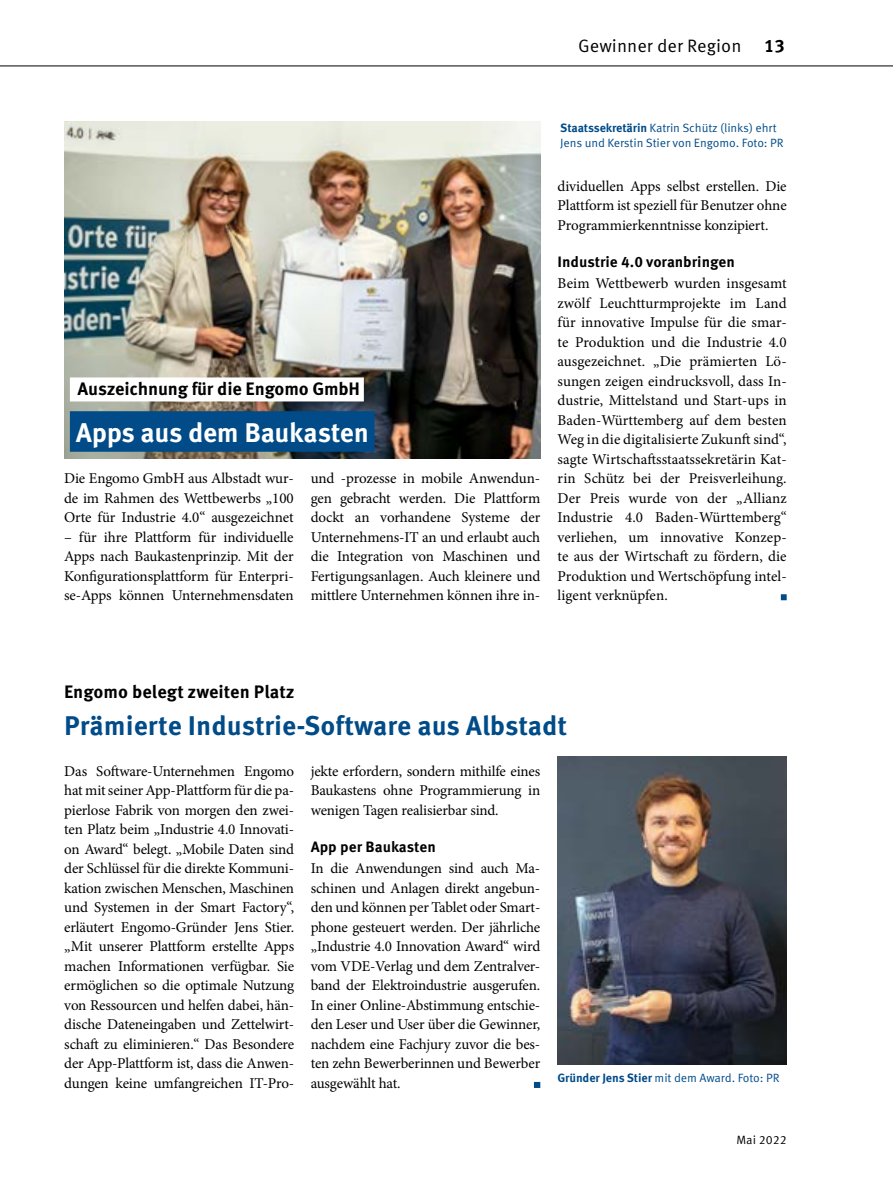
<style>
.page{position:relative;width:893px;height:1191px;background:#fff}
.page>*{position:absolute;margin:0;border:0;box-sizing:border-box;transform-origin:0 0}
.t1{font:700 27px "Meta Correspondence OT";color:#004b88}
.t2{font:700 27px "Meta Correspondence OT";letter-spacing:-.015em;color:#fff}
.t3{font:700 18px "Meta Correspondence OT";letter-spacing:-.01em;color:#000}
.t4{font:18px "Meta Correspondence OT";color:#000}
.t5{font:15px/19.5px "Minion Pro";letter-spacing:-.01em;color:#000;text-align:justify}
.t6{font:700 15px "Meta Correspondence OT";color:#000}
.t7{font:12px/14.4px "Meta Correspondence OT";letter-spacing:-.01em;color:#004b88}
.t8{font:12px "Meta Correspondence OT";color:#000}
.s1{font-weight:700}
</style>
<div class="page">
<hr style="left:0;top:66px;width:893px;height:1px;background:#000">
<img style="left:64px;top:121px;width:476px;height:338px">
<div style="left:70px;top:377px;width:294px;height:24px;background:#fff"></div>
<div style="left:70px;top:411px;width:304px;height:41px;background:#004b88"></div>
<svg style="left:781px;top:594px;width:6px;height:6px"></svg>
<img style="left:558px;top:756px;width:229px;height:309px">
<svg style="left:534px;top:1082px;width:6px;height:6px"></svg>
<p class="t4" style="left:578px;top:35px;width:165px">Gewinner der Region</p>
<p class="t3" style="left:764px;top:34px;width:22px">13</p>
<p class="t3" style="left:78px;top:378px;width:284px">Auszeichnung für die Engomo GmbH</p>
<h1 class="t2" style="left:76px;top:415px;width:295px">Apps aus dem Baukasten</h1>
<p class="t5" style="left:64px;top:469px;width:231px">Die Engomo GmbH aus Albstadt wur&shy;de im Rahmen des Wettbewerbs „100<br>Orte für Industrie 4.0“ ausgezeichnet</p>
<p class="t5" style="left:64px;top:527px;width:231px">– für ihre Plattform für individuelle Apps nach Baukastenprinzip. Mit der Konfigurationsplattform für Enterpri&shy;se-Apps können Unternehmensdaten</p>
<p class="t5" style="left:311px;top:469px;width:231px">und -prozesse in mobile Anwendun&shy;gen gebracht werden. Die Plattform dockt an vorhandene Systeme der Unternehmens-IT an und erlaubt auch die Integration von Maschinen und Fertigungsanlagen. Auch kleinere und mittlere Unternehmen können ihre in-</p>
<p class="t7" style="left:560px;top:121px;width:225px"><span class="s1">Staatssekretärin</span> Katrin Schütz (links) ehrt<br>Jens und Kerstin Stier von Engomo. Foto: PR</p>
<p class="t5" style="left:558px;top:176px;width:231px">dividuellen Apps selbst erstellen. Die Plattform ist speziell für Benutzer ohne Programmierkenntnisse konzipiert.</p>
<p class="t6" style="left:558px;top:252px;width:179px">Industrie 4.0 voranbringen</p>
<p class="t5" style="left:558px;top:274px;width:231px">Beim Wettbewerb wurden insgesamt zwölf Leuchtturmprojekte im Land für innovative Impulse für die smar&shy;te Produktion und die Industrie 4.0 ausgezeichnet. „Die prämierten Lö&shy;sungen zeigen eindrucksvoll, dass In&shy;dustrie, Mittelstand und Start-ups in Baden-Württemberg auf dem besten Weg in die digitalisierte Zukunft sind“, sagte Wirtschaftsstaatssekretärin Kat&shy;rin Schütz bei der Preisverleihung.<br>Der Preis wurde von der „Allianz Industrie 4.0 Baden-Württemberg“ verliehen, um innovative Konzep&shy;te aus der Wirtschaft zu fördern, die Produktion und Wertschöpfung intel&shy;ligent verknüpfen.</p>
<p class="t3" style="left:64px;top:680px;width:232px">Engomo belegt zweiten Platz</p>
<h1 class="t1" style="left:64px;top:708px;width:505px">Prämierte Industrie-Software aus Albstadt</h1>
<p class="t5" style="left:64px;top:761px;width:231px">Das Software-Unternehmen Engomo hat mit seiner App-Plattform für die pa&shy;pierlose Fabrik von morgen den zwei&shy;ten Platz beim „Industrie 4.0 Innovati&shy;on Award“ belegt. „Mobile Daten sind der Schlüssel für die direkte Kommuni&shy;kation zwischen Menschen, Maschinen und Systemen in der Smart Factory“, erläutert Engomo-Gründer Jens Stier. „Mit unserer Plattform erstellte Apps machen Informationen verfügbar. Sie ermöglichen so die optimale Nutzung von Ressourcen und helfen dabei, hän&shy;dische Dateneingaben und Zettelwirt&shy;schaft zu eliminieren.“ Das Besondere der App-Plattform ist, dass die Anwen&shy;dungen keine umfangreichen IT-Pro-</p>
<p class="t5" style="left:311px;top:761px;width:231px">jekte erfordern, sondern mithilfe eines Baukastens ohne Programmierung in wenigen Tagen realisierbar sind.</p>
<p class="t6" style="left:311px;top:837px;width:127px">App per Baukasten</p>
<p class="t5" style="left:311px;top:859px;width:231px">In die Anwendungen sind auch Ma&shy;schinen und Anlagen direkt angebun&shy;den und können per Tablet oder Smart&shy;phone gesteuert werden. Der jährliche „Industrie 4.0 Innovation Award“ wird vom VDE-Verlag und dem Zentralver&shy;band der Elektroindustrie ausgerufen.<br>In einer Online-Abstimmung entschie&shy;den Leser und User über die Gewinner, nachdem eine Fachjury zuvor die bes&shy;ten zehn Bewerberinnen und Bewerber ausgewählt hat.</p>
<p class="t7" style="left:557px;top:1070px;width:224px"><span class="s1">Gründer Jens Stier</span> mit dem Award. Foto: PR</p>
<p class="t8" style="left:736px;top:1132px;width:52px">Mai 2022</p>
</div>
